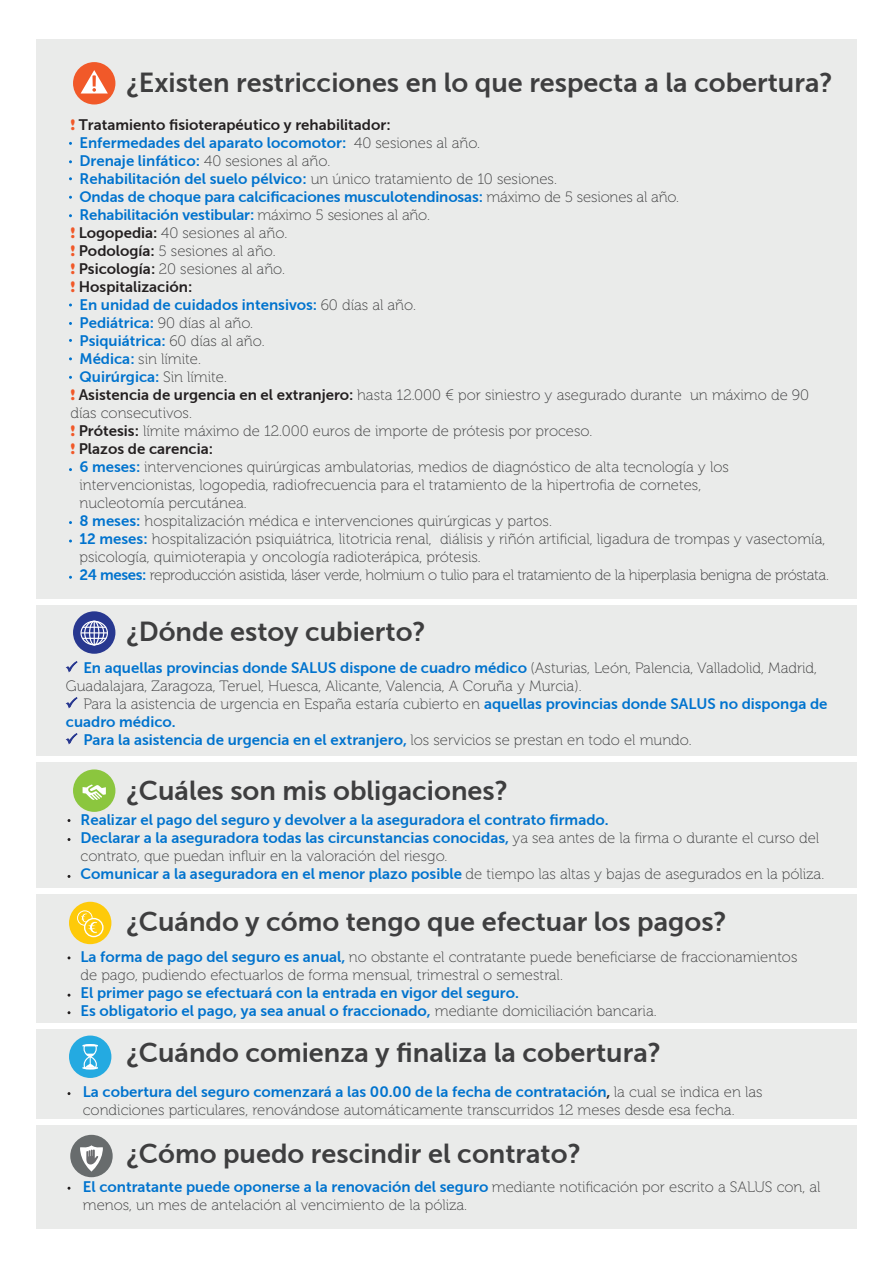
<style>
.page{position:relative;width:893px;height:1263px;background:#fff}
.page>*{position:absolute;margin:0;border:0;box-sizing:border-box;transform-origin:0 0}
.t1{font:27px "Museo Sans 700";color:#3e3e3f}
.t2{font:15px/18px "Museo 100";color:#3e3e3f}
.t3{font:15px/18px "Museo Sans 700";color:#0073ce}
.t4{font:15px "Museo Sans 700";color:#231f20}
.s1{font-family:"Cooper Black Std";color:#f15929}
.s2{color:#231f20}
.s3{font-family:"Museo 100";color:#3e3e3f}
.s4{font-family:"Museo Sans 700";color:#0073ce}
.s5{font-family:"Museo Sans 700";color:#231f20}
</style>
<div class="page">
<div style="left:36px;top:40px;width:820px;height:559px;background:#eaebea"></div>
<div style="left:36px;top:605px;width:820px;height:151px;background:#eaebea"></div>
<div style="left:36px;top:762px;width:820px;height:126px;background:#eaebea"></div>
<div style="left:36px;top:895px;width:820px;height:128px;background:#eaebea"></div>
<div style="left:36px;top:1029px;width:820px;height:89px;background:#eaebea"></div>
<div style="left:36px;top:1125px;width:820px;height:104px;background:#eaebea"></div>
<div style="left:73px;top:611px;width:42px;height:43px;background:#283890;border-radius:50%"></div>
<div style="left:80px;top:621px;width:28px;height:24px;border:1px solid #fff;border-radius:50%"></div>
<svg style="left:81px;top:621px;width:26px;height:24px"></svg>
<div style="left:73px;top:769px;width:42px;height:43px;background:#8bc63e;border-radius:50%"></div>
<svg style="left:83px;top:784px;width:23px;height:16px"></svg>
<div style="left:69px;top:902px;width:42px;height:42px;background:#feca0a;border-radius:50%"></div>
<div style="left:77px;top:910px;width:16px;height:16px;border:1px solid #fff;border-radius:50%"></div>
<svg style="left:85px;top:918px;width:18px;height:18px"></svg>
<div style="left:84px;top:918px;width:20px;height:19px;border:1px solid #fff;border-radius:50%"></div>
<svg style="left:80px;top:913px;width:18px;height:21px"></svg>
<div style="left:69px;top:1035px;width:42px;height:43px;background:#24aae1;border-radius:50%"></div>
<svg style="left:82px;top:1044px;width:16px;height:25px"></svg>
<div style="left:70px;top:1135px;width:43px;height:42px;background:#686c6d;border-radius:50%"></div>
<svg style="left:80px;top:1145px;width:23px;height:26px"></svg>
<div style="left:73px;top:62px;width:42px;height:42px;background:#f15929;border-radius:50%"></div>
<svg style="left:81px;top:70px;width:27px;height:23px"></svg>
<svg style="left:65px;top:661px;width:13px;height:12px"></svg>
<svg style="left:65px;top:697px;width:13px;height:12px"></svg>
<svg style="left:65px;top:733px;width:13px;height:12px"></svg>
<h1 class="t1" style="left:126px;top:67px;width:708px">¿Existen restricciones en lo que respecta a la cobertura?</h1>
<p class="t3" style="left:79px;top:116px;width:402px;text-indent:-9px"><span class="s1">!</span> <span class="s2">Tratamiento fisioterapéutico y rehabilitador:<br></span>Enfermedades del aparato locomotor: <span class="s3">40 sesiones al año.<br></span>Drenaje linfático: <span class="s3">40 sesiones al año.</span></p>
<p class="t2" style="left:79px;top:170px;width:479px"><span class="s4">Rehabilitación del suelo pélvico:</span> un único tratamiento de 10 sesiones.</p>
<p class="t3" style="left:79px;top:188px;width:601px">Ondas de choque para calcificaciones musculotendinosas: <span class="s3">máximo de 5 sesiones al año.<br></span>Rehabilitación vestibular: <span class="s3">máximo 5 sesiones al año.</span></p>
<p class="t2" style="left:70px;top:224px;width:218px"><span class="s1">!</span> <span class="s5">Logopedia:</span> 40 sesiones al año. <span class="s1">!</span> <span class="s5">Podología:</span> 5 sesiones al año.<br><span class="s1">!</span> <span class="s5">Psicología:</span> 20 sesiones al año.</p>
<p class="t3" style="left:79px;top:278px;width:338px;text-indent:-9px"><span class="s1">!</span> <span class="s2">Hospitalización:<br></span>En unidad de cuidados intensivos: <span class="s3">60 días al año.</span></p>
<p class="t2" style="left:79px;top:314px;width:175px"><span class="s4">Pediátrica:</span> 90 días al año.</p>
<p class="t3" style="left:79px;top:332px;width:187px">Psiquiátrica: <span class="s3">60 días al año.</span></p>
<p class="t2" style="left:79px;top:350px;width:123px"><span class="s4">Médica:</span> sin límite.</p>
<p class="t3" style="left:79px;top:368px;width:149px">Quirúrgica: <span class="s3">Sin límite.</span></p>
<p class="t2" style="left:70px;top:386px;width:740px"><span class="s1">!</span> <span class="s5">Asistencia de urgencia en el extranjero:</span> hasta 12.000 € por siniestro y asegurado durante un máximo de 90 días consecutivos.<br><span class="s1">!</span> <span class="s5">Prótesis:</span> límite máximo de 12.000 euros de importe de prótesis por proceso.</p>
<p class="t4" style="left:70px;top:440px;width:144px"><span class="s1">!</span> Plazos de carencia:</p>
<p class="t2" style="left:79px;top:458px;width:751px"><span class="s4">6 meses:</span> intervenciones quirúrgicas ambulatorias, medios de diagnóstico de alta tecnología y los intervencionistas, logopedia, radiofrecuencia para el tratamiento de la hipertrofia de cornetes,<br>nucleotomía percutánea.<br><span class="s4">8 meses:</span> hospitalización médica e intervenciones quirúrgicas y partos.<br><span class="s4">12 meses:</span> hospitalización psiquiátrica, litotricia renal, diálisis y riñón artificial, ligadura de trompas y vasectomía, psicología, quimioterapia y oncología radioterápica, prótesis.<br><span class="s4">24 meses:</span> reproducción asistida, láser verde, holmium o tulio para el tratamiento de la hiperplasia benigna de próstata.</p>
<h1 class="t1" style="left:126px;top:616px;width:301px">¿Dónde estoy cubierto?</h1>
<p class="t3" style="left:83px;top:659px;width:735px">En aquellas provincias donde SALUS dispone de cuadro médico <span class="s3">(Asturias, León, Palencia, Valladolid, Madrid,</span></p>
<p class="t2" style="left:83px;top:677px;width:746px;text-indent:-17px">Guadalajara, Zaragoza, Teruel, Huesca, Alicante, Valencia, A Coruña y Murcia).<br>Para la asistencia de urgencia en España estaría cubierto en <span class="s4">aquellas provincias donde SALUS no disponga de</span></p>
<p class="t3" style="left:83px;top:713px;width:610px;text-indent:-17px">cuadro médico.<br>Para la asistencia de urgencia en el extranjero, <span class="s3">los servicios se prestan en todo el mundo.</span></p>
<h1 class="t1" style="left:126px;top:776px;width:383px">¿Cuáles son mis obligaciones?</h1>
<p class="t3" style="left:81px;top:811px;width:740px">Realizar el pago del seguro y devolver a la aseguradora el contrato firmado.<br>Declarar a la aseguradora todas las circunstancias conocidas, <span class="s3">ya sea antes de la firma o durante el curso del</span></p>
<p class="t2" style="left:81px;top:847px;width:745px">contrato, que puedan influir en la valoración del riesgo.<br><span class="s4">Comunicar a la aseguradora en el menor plazo posible</span> de tiempo las altas y bajas de asegurados en la póliza.</p>
<h1 class="t1" style="left:126px;top:906px;width:602px">¿Cuándo y cómo tengo que efectuar los pagos?</h1>
<p class="t2" style="left:81px;top:948px;width:718px"><span class="s4">La forma de pago del seguro es anual,</span> no obstante el contratante puede beneficiarse de fraccionamientos de pago, pudiendo efectuarlos de forma mensual, trimestral o semestral.</p>
<p class="t3" style="left:81px;top:984px;width:578px">El primer pago se efectuará con la entrada en vigor del seguro.<br>Es obligatorio el pago, ya sea anual o fraccionado, <span class="s3">mediante domiciliación bancaria.</span></p>
<h1 class="t1" style="left:126px;top:1037px;width:536px">¿Cuándo comienza y finaliza la cobertura?</h1>
<p class="t3" style="left:83px;top:1083px;width:681px">La cobertura del seguro comenzará a las 00.00 de la fecha de contratación<span class="s2">,</span> <span class="s3">la cual se indica en las</span></p>
<p class="t2" style="left:83px;top:1101px;width:653px">condiciones particulares, renovándose automáticamente transcurridos 12 meses desde esa fecha.</p>
<h1 class="t1" style="left:126px;top:1139px;width:456px">¿Cómo puedo rescindir el contrato?</h1>
<p class="t3" style="left:83px;top:1177px;width:739px">El contratante puede oponerse a la renovación del seguro <span class="s3">mediante notificación por escrito a SALUS con, al</span></p>
<p class="t2" style="left:83px;top:1196px;width:386px">menos, un mes de antelación al vencimiento de la póliza.</p>
</div>
